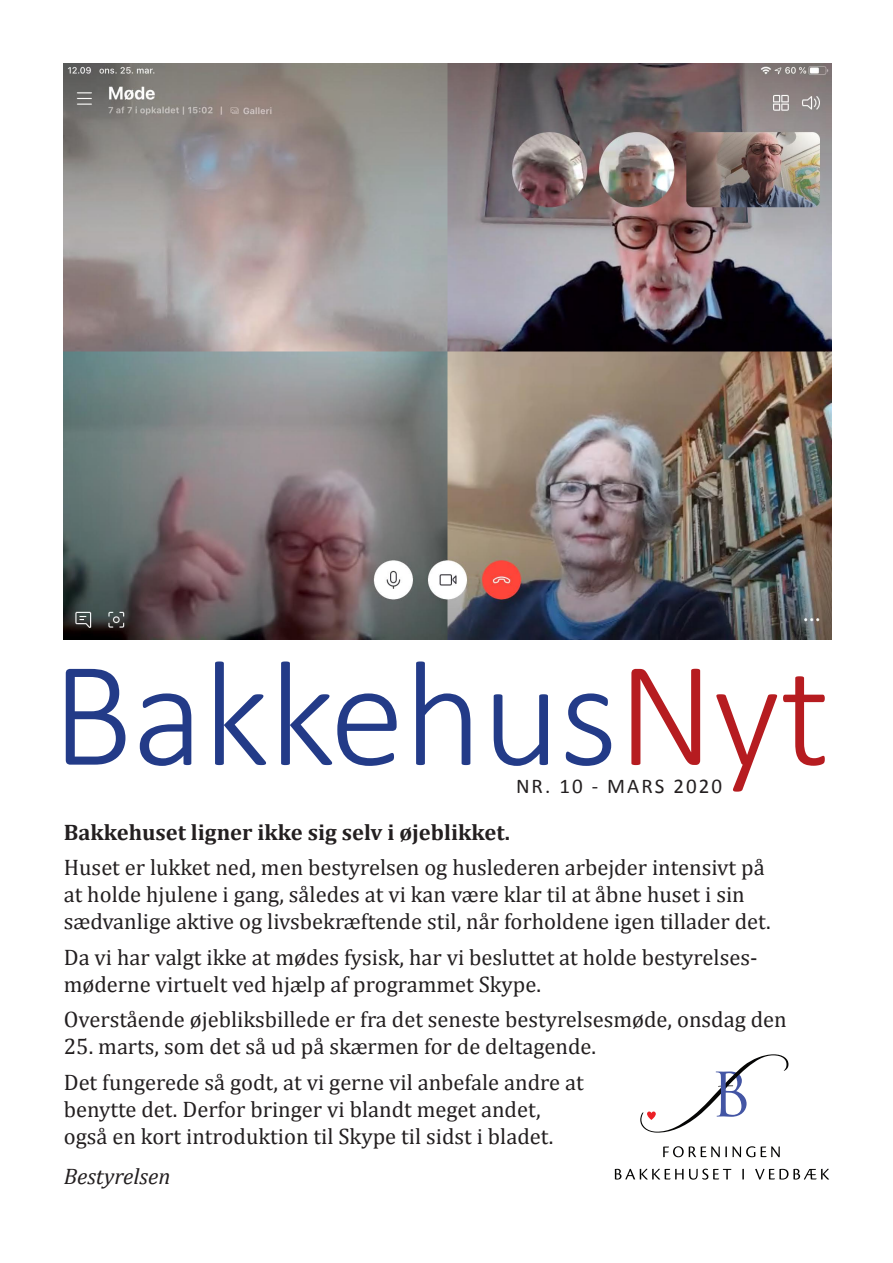
<style>
.page{position:relative;width:893px;height:1263px;background:#fff}
.page>*{position:absolute;margin:0;border:0;box-sizing:border-box;transform-origin:0 0}
.t1{font:300 151.5px "Calibri";letter-spacing:-.005em;color:#233b88}
.Kassetekst_Cambria{font:22.5px/27px "Cambria";color:#231f20}
.Kassetekst_Cambria-2{font:700 22.5px "Cambria";color:#231f20}
.Kassetekst_Cambria-3{font:italic 22.5px "Cambria";color:#231f20}
.t2{font:21px "Calibri";letter-spacing:.1em;color:#231f20}
.s1{color:#b61c20}
</style>
<div class="page">
<svg style="left:640px;top:1054px;width:148px;height:79px"></svg>
<svg style="left:663px;top:1146px;width:92px;height:11px"></svg>
<svg style="left:761px;top:1146px;width:19px;height:11px"></svg>
<svg style="left:615px;top:1169px;width:116px;height:11px"></svg>
<svg style="left:742px;top:1169px;width:2px;height:10px"></svg>
<svg style="left:755px;top:1169px;width:74px;height:10px"></svg>
<img style="left:64px;top:64px;width:768px;height:576px">
<p class="t1" style="left:52px;top:620px;width:780px">Bakkehus<span class="s1">Nyt</span></p>
<p class="t2" style="left:516px;top:772px;width:208px">NR. 10 - MARS 2020</p>
<p class="Kassetekst_Cambria-2" style="left:64px;top:816px;width:448px">Bakkehuset ligner ikke sig selv i øjeblikket.</p>
<p class="Kassetekst_Cambria" style="left:64px;top:854px;width:708px">Huset er lukket ned, men bestyrelsen og huslederen arbejder intensivt på at holde hjulene i gang, således at vi kan være klar til at åbne huset i sin sædvanlige aktive og livsbekræftende stil, når forholdene igen tillader det.</p>
<p class="Kassetekst_Cambria" style="left:64px;top:944px;width:695px">Da vi har valgt ikke at mødes fysisk, har vi besluttet at holde bestyrelses&shy;møderne virtuelt ved hjælp af programmet Skype.</p>
<p class="Kassetekst_Cambria" style="left:64px;top:1006px;width:724px">Overstående øjebliksbillede er fra det seneste bestyrelsesmøde, onsdag den</p>
<p class="Kassetekst_Cambria" style="left:64px;top:1033px;width:534px">25. marts, som det så ud på skærmen for de deltagende.</p>
<p class="Kassetekst_Cambria" style="left:64px;top:1069px;width:521px">Det fungerede så godt, at vi gerne vil anbefale andre at benytte det. Derfor bringer vi blandt meget andet, også en kort introduktion til Skype til sidst i bladet.</p>
<p class="Kassetekst_Cambria-3" style="left:64px;top:1160px;width:108px">Bestyrelsen</p>
</div>
